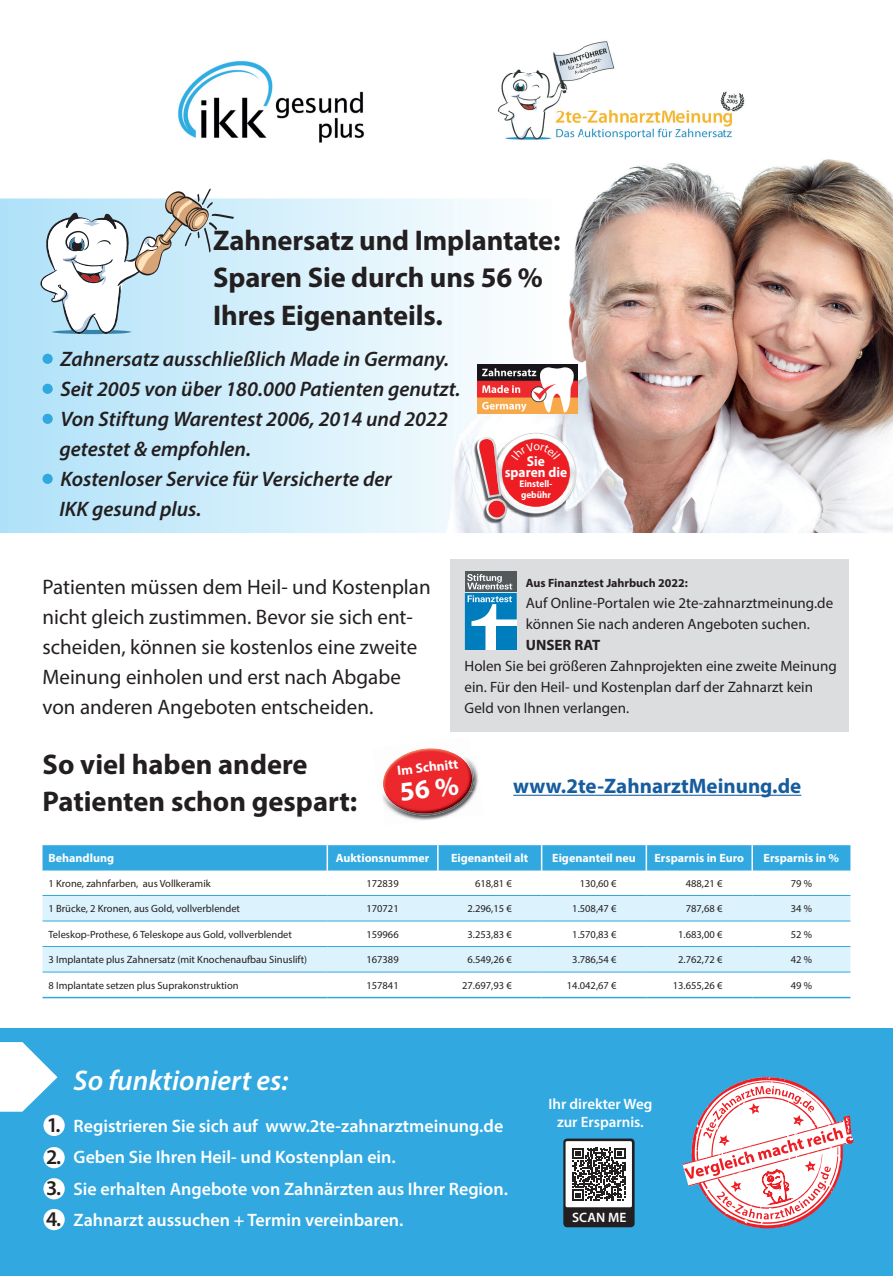
<style>
.page{position:relative;width:893px;height:1276px;background:#fff}
.page>*{position:absolute;margin:0;border:0;box-sizing:border-box;transform-origin:0 0}
.t1{font:700 28.5px/37.5px "Myriad Pro";letter-spacing:-.005em;color:#231f20}
.t2{font:italic 600 28.5px "Myriad Pro";color:#fff}
.t3{font:italic 600 21px/30px "Myriad Pro";color:#231f20}
.t4{font:21px/30px "Myriad Pro";color:#231f20}
.t5{font:700 21px "Myriad Pro";color:#175d9e}
.t6{font:600 21px/31.3px "Myriad Pro";color:#231f20;text-align:justify}
.t7{font:600 18px/31.5px "Myriad Pro";color:#fff}
.t8{font:15px/21px "Myriad Pro";color:#231f20}
.t9{font:600 15px/18px "Myriad Pro";color:#fff;text-align:center}
.t10{font:700 15px "Myriad Pro";color:#231f20}
.t11{font:700 14.25px/10.8px "Myriad Pro";color:#fff;text-align:center;scale:.94 1}
.t12{font:600 13.65px "Myriad Pro";color:#fff}
.t13{font:700 13.5px "Myriad Pro";color:#fff}
.t14{font:700 12px "Myriad Pro";color:#fff}
.t15{font:700 12px "Myriad Pro";color:#231f20}
.t16{font:10.5px "Myriad Pro";color:#231f20}
.t17{font:700 9.75px/10.8px "Myriad Pro";color:#fff;scale:.94 1}
</style>
<div class="page">
<svg style="left:0;top:198px;width:446px;height:335px;background:#d0edfb"></svg>
<img style="left:593px;top:159px;width:300px;height:43px">
<img style="left:566px;top:202px;width:327px;height:331px">
<img style="left:446px;top:199px;width:120px;height:334px">
<div style="left:43px;top:354px;width:10px;height:10px;background:#31a9e0;border-radius:50%"></div>
<div style="left:43px;top:384px;width:10px;height:10px;background:#31a9e0;border-radius:50%"></div>
<div style="left:43px;top:414px;width:10px;height:10px;background:#31a9e0;border-radius:50%"></div>
<div style="left:43px;top:474px;width:10px;height:10px;background:#31a9e0;border-radius:50%"></div>
<img style="left:498px;top:41px;width:272px;height:125px">
<img style="left:498px;top:41px;width:37px;height:30px">
<img style="left:729px;top:41px;width:41px;height:30px">
<img style="left:477px;top:364px;width:100px;height:50px">
<img style="left:474px;top:433px;width:102px;height:91px">
<div style="left:0;top:1028px;width:893px;height:248px;background:#31a9e0"></div>
<div style="left:43px;top:1114px;width:22px;height:22px;background:#fff;border-radius:50%"></div>
<div style="left:43px;top:1147px;width:22px;height:21px;background:#fff;border-radius:50%"></div>
<div style="left:43px;top:1178px;width:22px;height:21px;background:#fff;border-radius:50%"></div>
<div style="left:43px;top:1209px;width:22px;height:21px;background:#fff;border-radius:50%"></div>
<svg style="left:682px;top:1077px;width:172px;height:151px"></svg>
<div style="left:563px;top:1138px;width:72px;height:89px;background:#231f20;border-radius:4px"></div>
<div style="left:566px;top:1141px;width:66px;height:66px;background:#fff;border-radius:2px"></div>
<svg style="left:572px;top:1147px;width:53px;height:53px"></svg>
<hr style="left:513px;top:794px;width:288px;height:2px;background:#175d9e">
<svg style="left:43px;top:870px;width:807px;height:127px"></svg>
<svg style="left:43px;top:896px;width:807px;height:75px;fill:#dcf2fc"></svg>
<div style="left:43px;top:845px;width:807px;height:25px;background:#31a9e0"></div>
<hr style="left:751px;top:845px;width:2px;height:25px;background:#fff">
<hr style="left:43px;top:895px;width:284px;height:1px;background:#31a9e0">
<hr style="left:327px;top:895px;width:111px;height:1px;background:#31a9e0">
<hr style="left:438px;top:895px;width:104px;height:1px;background:#31a9e0">
<hr style="left:542px;top:895px;width:104px;height:1px;background:#31a9e0">
<hr style="left:646px;top:895px;width:106px;height:1px;background:#31a9e0">
<hr style="left:752px;top:895px;width:98px;height:1px;background:#31a9e0">
<hr style="left:43px;top:946px;width:284px;height:1px;background:#31a9e0">
<hr style="left:327px;top:946px;width:111px;height:1px;background:#31a9e0">
<hr style="left:438px;top:946px;width:104px;height:1px;background:#31a9e0">
<hr style="left:542px;top:946px;width:104px;height:1px;background:#31a9e0">
<hr style="left:646px;top:946px;width:106px;height:1px;background:#31a9e0">
<hr style="left:752px;top:946px;width:98px;height:1px;background:#31a9e0">
<hr style="left:43px;top:997px;width:284px;height:1px;background:#31a9e0">
<hr style="left:327px;top:997px;width:111px;height:1px;background:#31a9e0">
<hr style="left:438px;top:997px;width:104px;height:1px;background:#31a9e0">
<hr style="left:542px;top:997px;width:104px;height:1px;background:#31a9e0">
<hr style="left:646px;top:997px;width:106px;height:1px;background:#31a9e0">
<hr style="left:752px;top:997px;width:98px;height:1px;background:#31a9e0">
<hr style="left:43px;top:920px;width:284px;height:1px;background:#31a9e0">
<hr style="left:327px;top:920px;width:111px;height:1px;background:#31a9e0">
<hr style="left:438px;top:920px;width:104px;height:1px;background:#31a9e0">
<hr style="left:542px;top:920px;width:104px;height:1px;background:#31a9e0">
<hr style="left:646px;top:920px;width:106px;height:1px;background:#31a9e0">
<hr style="left:752px;top:920px;width:98px;height:1px;background:#31a9e0">
<hr style="left:43px;top:971px;width:284px;height:1px;background:#31a9e0">
<hr style="left:327px;top:971px;width:111px;height:1px;background:#31a9e0">
<hr style="left:438px;top:971px;width:104px;height:1px;background:#31a9e0">
<hr style="left:542px;top:971px;width:104px;height:1px;background:#31a9e0">
<hr style="left:646px;top:971px;width:106px;height:1px;background:#31a9e0">
<hr style="left:752px;top:971px;width:98px;height:1px;background:#31a9e0">
<img style="left:404px;top:766px;width:75px;height:54px">
<div style="left:450px;top:559px;width:399px;height:173px;background:#dcdddf"></div>
<svg style="left:465px;top:571px;width:52px;height:78px;background:#5497b9"></svg>
<svg style="left:41px;top:188px;width:193px;height:146px"></svg>
<svg style="left:0;top:1042px;width:58px;height:69px"></svg>
<img style="left:178px;top:61px;width:187px;height:82px">
<svg style="left:477px;top:433px;width:98px;height:86px"></svg>
<svg style="left:382px;top:748px;width:93px;height:69px"></svg>
<h1 class="t1" style="left:213px;top:220px;width:349px">Zahnersatz und Implantate:<br>Sparen Sie durch uns 56 %<br>Ihres Eigenanteils.</h1>
<h2 class="t3" style="left:60px;top:343px;width:402px">Zahnersatz ausschließlich Made in Germany.<br>Seit 2005 von über 180.000 Patienten genutzt.<br>Von Stiftung Warentest 2006, 2014 und 2022 getestet &amp; empfohlen.<br>Kostenloser Service für Versicherte der<br>IKK gesund plus.</h2>
<h3 class="t11" style="left:505px;top:455px;width:68px">Sie sparen die</h3>
<p class="t17" style="left:519px;top:478px;width:36px">Einstell&shy;gebühr</p>
<h2 class="t4" style="left:43px;top:571px;width:390px">Patienten müssen dem Heil- und Kostenplan nicht gleich zustimmen. Bevor sie sich ent&shy;scheiden, können sie kostenlos eine zweite Meinung einholen und erst nach Abgabe von anderen Angeboten entscheiden.</h2>
<p class="t15" style="left:526px;top:575px;width:163px">Aus Finanztest Jahrbuch 2022:</p>
<h3 class="t8" style="left:526px;top:592px;width:309px">Auf Online-Portalen wie 2te-zahnarztmeinung.de können Sie nach anderen Angeboten suchen.</h3>
<h3 class="t10" style="left:526px;top:635px;width:76px">UNSER RAT</h3>
<h3 class="t8" style="left:465px;top:655px;width:374px">Holen Sie bei größeren Zahnprojekten eine zweite Meinung ein. Für den Heil- und Kostenplan darf der Zahnarzt kein<br>Geld von Ihnen verlangen.</h3>
<h1 class="t1" style="left:43px;top:744px;width:316px">So viel haben andere<br>Patienten schon gespart:</h1>
<p class="t13" style="left:397px;top:761px;width:63px;rotate:-6deg">Im Schnitt</p>
<h2 class="t5" style="left:513px;top:772px;width:289px">www.2te-ZahnarztMeinung.de</h2>
<p class="t14" style="left:49px;top:850px;width:67px">Behandlung</p>
<p class="t14" style="left:336px;top:850px;width:95px">Auktionsnummer</p>
<p class="t14" style="left:451px;top:850px;width:79px">Eigenanteil alt</p>
<p class="t14" style="left:552px;top:850px;width:85px">Eigenanteil neu</p>
<p class="t14" style="left:654px;top:850px;width:91px">Ersparnis in Euro</p>
<p class="t14" style="left:764px;top:850px;width:77px">Ersparnis in %</p>
<p class="t16" style="left:49px;top:876px;width:164px">1 Krone, zahnfarben, aus Vollkeramik</p>
<p class="t16" style="left:366px;top:876px;width:34px">172839</p>
<p class="t16" style="left:475px;top:876px;width:38px">618,81 €</p>
<p class="t16" style="left:580px;top:876px;width:38px">130,60 €</p>
<p class="t16" style="left:686px;top:876px;width:38px">488,21 €</p>
<p class="t16" style="left:791px;top:876px;width:23px">79 %</p>
<p class="t16" style="left:49px;top:902px;width:193px">1 Brücke, 2 Kronen, aus Gold, vollverblendet</p>
<p class="t16" style="left:366px;top:902px;width:34px">170721</p>
<p class="t16" style="left:468px;top:902px;width:46px">2.296,15 €</p>
<p class="t16" style="left:572px;top:902px;width:46px">1.508,47 €</p>
<p class="t16" style="left:686px;top:902px;width:38px">787,68 €</p>
<p class="t16" style="left:791px;top:902px;width:23px">34 %</p>
<p class="t16" style="left:49px;top:927px;width:245px">Teleskop-Prothese, 6 Teleskope aus Gold, vollverblendet</p>
<p class="t16" style="left:366px;top:927px;width:34px">159966</p>
<p class="t16" style="left:468px;top:927px;width:46px">3.253,83 €</p>
<p class="t16" style="left:572px;top:927px;width:46px">1.570,83 €</p>
<p class="t16" style="left:678px;top:927px;width:46px">1.683,00 €</p>
<p class="t16" style="left:791px;top:927px;width:23px">52 %</p>
<p class="t16" style="left:49px;top:953px;width:260px">3 Implantate plus Zahnersatz (mit Knochenaufbau Sinuslift)</p>
<p class="t16" style="left:366px;top:953px;width:34px">167389</p>
<p class="t16" style="left:468px;top:953px;width:46px">6.549,26 €</p>
<p class="t16" style="left:572px;top:953px;width:46px">3.786,54 €</p>
<p class="t16" style="left:678px;top:953px;width:46px">2.762,72 €</p>
<p class="t16" style="left:791px;top:953px;width:23px">42 %</p>
<p class="t16" style="left:49px;top:978px;width:192px">8 Implantate setzen plus Suprakonstruktion</p>
<p class="t16" style="left:366px;top:978px;width:34px">157841</p>
<p class="t16" style="left:462px;top:978px;width:51px">27.697,93 €</p>
<p class="t16" style="left:567px;top:978px;width:51px">14.042,67 €</p>
<p class="t16" style="left:673px;top:978px;width:51px">13.655,26 €</p>
<p class="t16" style="left:791px;top:978px;width:23px">49 %</p>
<h2 class="t6" style="left:46px;top:1108px;width:16px">1.<br>2.<br>3.<br>4.</h2>
<h1 class="t2" style="left:74px;top:1062px;width:216px">So funktioniert es:</h1>
<h3 class="t7" style="left:74px;top:1109px;width:436px">Registrieren Sie sich auf www.2te-zahnarztmeinung.de Geben Sie Ihren Heil- und Kostenplan ein.<br>Sie erhalten Angebote von Zahnärzten aus Ihrer Region.<br>Zahnarzt aussuchen + Termin vereinbaren.</h3>
<h3 class="t9" style="left:548px;top:1094px;width:105px">Ihr direkter Weg zur Ersparnis.</h3>
<h3 class="t12" style="left:572px;top:1208px;width:56px">SCAN ME</h3>
</div>
